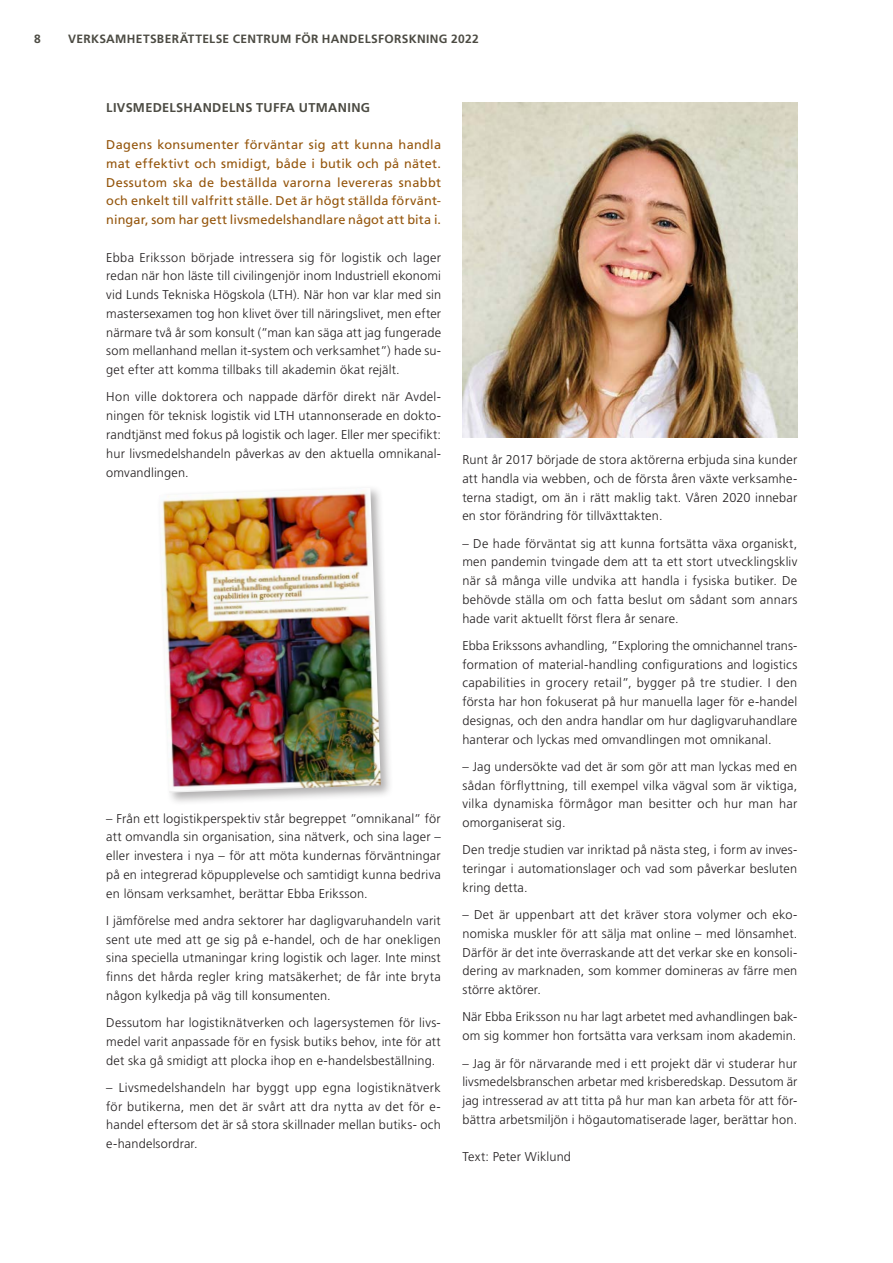
<style>
.page{position:relative;width:893px;height:1263px;background:#fff}
.page>*{position:absolute;margin:0;border:0;box-sizing:border-box;transform-origin:0 0}
.Svart_Brödtext_utan{font:300 12.75px/18.8px "Frutiger LT Std";letter-spacing:.015em;color:#231f20;text-align:justify}
.Intro_Brons_Brödtext{font:12.75px/18.8px "Frutiger LT Std";letter-spacing:.01em;color:#94550c;text-align:justify}
.Grå_Underrubrik_1{font:700 12.75px "Frutiger LT Std";letter-spacing:.025em;color:#4c4b43}
.t1{font:700 12px "Frutiger LT Std";letter-spacing:.025em;color:#4c4b43}
</style>
<div class="page">
<img style="left:462px;top:102px;width:336px;height:335px">
<div style="left:156px;top:485px;width:238px;height:321px;background:#231f20;opacity:.35"></div>
<img style="left:159px;top:488px;width:222px;height:305px">
<p class="t1" style="left:34px;top:32px;width:8px">8</p>
<p class="t1" style="left:68px;top:32px;width:412px">VERKSAMHETSBERÄTTELSE CENTRUM FÖR HANDELSFORSKNING 2022</p>
<p class="Grå_Underrubrik_1" style="left:106px;top:100px;width:265px">LIVSMEDELSHANDELNS TUFFA UTMANING</p>
<p class="Intro_Brons_Brödtext" style="left:106px;top:135px;width:336px">Dagens konsumenter förväntar sig att kunna handla mat effektivt och smidigt, både i butik och på nätet.<br>Dessutom ska de beställda varorna levereras snabbt och enkelt till valfritt ställe. Det är högt ställda förvänt&shy;ningar, som har gett livsmedelshandlare något att bita i.</p>
<p class="Svart_Brödtext_utan" style="left:106px;top:248px;width:336px">Ebba Eriksson började intressera sig för logistik och lager redan när hon läste till civilingenjör inom Industriell ekonomi vid Lunds Tekniska Högskola (LTH). När hon var klar med sin mastersexamen tog hon klivet över till näringslivet, men efter närmare två år som konsult (”man kan säga att jag fungerade som mellanhand mellan it-system och verksamhet”) hade su&shy;get efter att komma tillbaks till akademin ökat rejält.</p>
<p class="Svart_Brödtext_utan" style="left:106px;top:388px;width:336px">Hon ville doktorera och nappade därför direkt när Avdel&shy;ningen för teknisk logistik vid LTH utannonserade en dokto&shy;randtjänst med fokus på logistik och lager. Eller mer specifikt: hur livsmedelshandeln påverkas av den aktuella omnikanal&shy;omvandlingen.</p>
<p class="Svart_Brödtext_utan" style="left:106px;top:809px;width:336px">– Från ett logistikperspektiv står begreppet ”omnikanal” för att omvandla sin organisation, sina nätverk, och sina lager – eller investera i nya – för att möta kundernas förväntningar på en integrerad köpupplevelse och samtidigt kunna bedriva en lönsam verksamhet, berättar Ebba Eriksson.</p>
<p class="Svart_Brödtext_utan" style="left:106px;top:911px;width:336px">I jämförelse med andra sektorer har dagligvaruhandeln varit sent ute med att ge sig på e-handel, och de har onekligen sina speciella utmaningar kring logistik och lager. Inte minst finns det hårda regler kring matsäkerhet; de får inte bryta någon kylkedja på väg till konsumenten.</p>
<p class="Svart_Brödtext_utan" style="left:106px;top:1013px;width:336px">Dessutom har logistiknätverken och lagersystemen för livs&shy;medel varit anpassade för en fysisk butiks behov, inte för att det ska gå smidigt att plocka ihop en e-handelsbeställning.</p>
<p class="Svart_Brödtext_utan" style="left:106px;top:1078px;width:336px">– Livsmedelshandeln har byggt upp egna logistiknätverk för butikerna, men det är svårt att dra nytta av det för e&shy;handel eftersom det är så stora skillnader mellan butiks- och e-handelsordrar.</p>
<p class="Svart_Brödtext_utan" style="left:462px;top:450px;width:336px">Runt år 2017 började de stora aktörerna erbjuda sina kunder att handla via webben, och de första åren växte verksamhe&shy;terna stadigt, om än i rätt maklig takt. Våren 2020 innebar en stor förändring för tillväxttakten.</p>
<p class="Svart_Brödtext_utan" style="left:462px;top:534px;width:336px">– De hade förväntat sig att kunna fortsätta växa organiskt, men pandemin tvingade dem att ta ett stort utvecklingskliv när så många ville undvika att handla i fysiska butiker. De behövde ställa om och fatta beslut om sådant som annars hade varit aktuellt först flera år senare.</p>
<p class="Svart_Brödtext_utan" style="left:462px;top:636px;width:336px">Ebba Erikssons avhandling, ”Exploring the omnichannel trans&shy;formation of material-handling configurations and logistics capabilities in grocery retail”, bygger på tre studier. I den första har hon fokuserat på hur manuella lager för e-handel designas, och den andra handlar om hur dagligvaruhandlare hanterar och lyckas med omvandlingen mot omnikanal.</p>
<p class="Svart_Brödtext_utan" style="left:462px;top:757px;width:336px">– Jag undersökte vad det är som gör att man lyckas med en sådan förflyttning, till exempel vilka vägval som är viktiga, vilka dynamiska förmågor man besitter och hur man har omorganiserat sig.</p>
<p class="Svart_Brödtext_utan" style="left:462px;top:841px;width:336px">Den tredje studien var inriktad på nästa steg, i form av inves&shy;teringar i automationslager och vad som påverkar besluten kring detta.</p>
<p class="Svart_Brödtext_utan" style="left:462px;top:905px;width:336px">– Det är uppenbart att det kräver stora volymer och eko&shy;nomiska muskler för att sälja mat online – med lönsamhet.<br>Därför är det inte överraskande att det verkar ske en konsoli&shy;dering av marknaden, som kommer domineras av färre men större aktörer.</p>
<p class="Svart_Brödtext_utan" style="left:462px;top:1008px;width:336px">När Ebba Eriksson nu har lagt arbetet med avhandlingen bak&shy;om sig kommer hon fortsätta vara verksam inom akademin.</p>
<p class="Svart_Brödtext_utan" style="left:462px;top:1054px;width:336px">– Jag är för närvarande med i ett projekt där vi studerar hur livsmedelsbranschen arbetar med krisberedskap. Dessutom är jag intresserad av att titta på hur man kan arbeta för att för&shy;bättra arbetsmiljön i högautomatiserade lager, berättar hon.</p>
<p class="Svart_Brödtext_utan" style="left:462px;top:1148px;width:110px">Text: Peter Wiklund</p>
</div>
